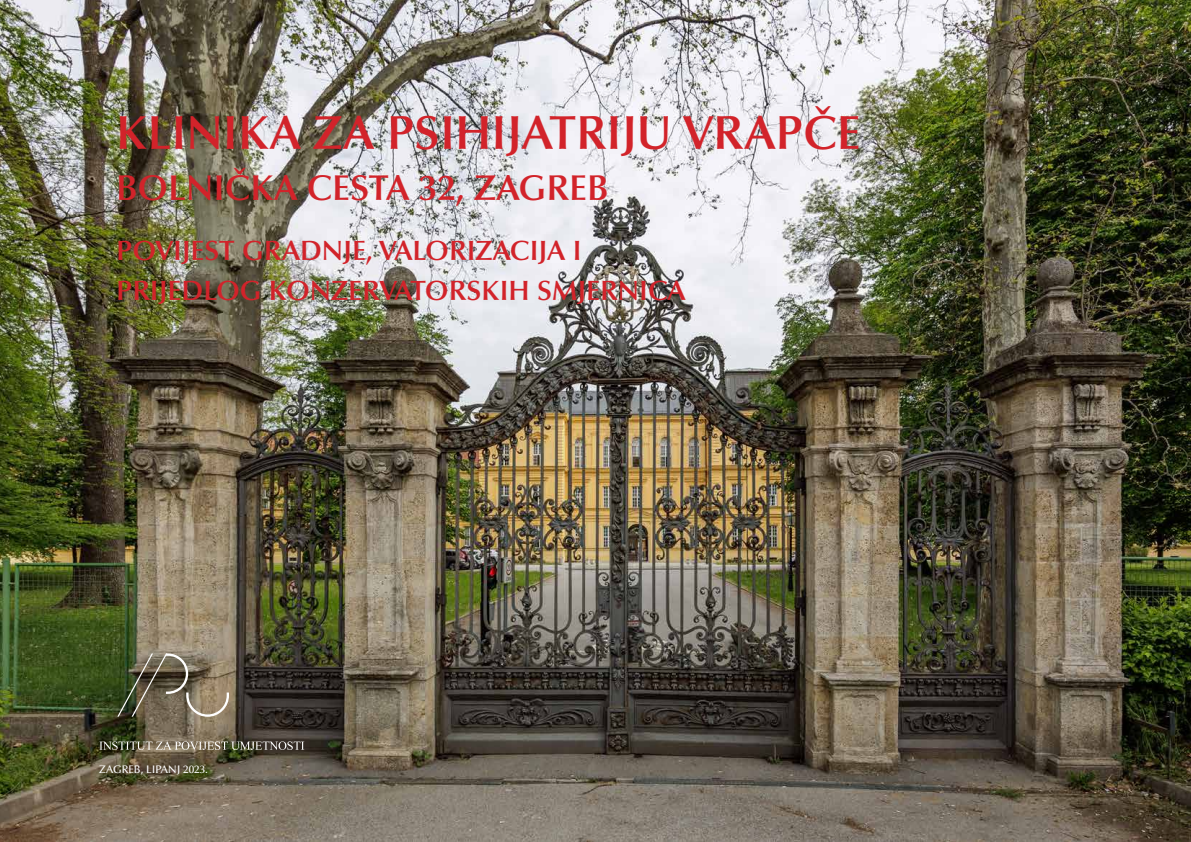
<style>
.page{position:relative;width:1191px;height:842px;background:#fff}
.page>*{position:absolute;margin:0;border:0;box-sizing:border-box;transform-origin:0 0}
.t1{font:600 48px "Optima LT Pro";color:#d2232a}
.t2{font:600 36px "Optima LT Pro";color:#d2232a}
.t3{font:600 28px/40px "Optima LT Pro";color:#d2232a}
.t4{font:500 11px "Optima LT Pro";color:#fff}
</style>
<div class="page">
<img style="left:0;top:0;width:1191px;height:842px">
<svg style="left:99px;top:741px;width:205px;height:9px;background:#7b7666"></svg>
<svg style="left:117px;top:653px;width:113px;height:65px;background:#766e58"></svg>
<h1 class="t1" style="left:116px;top:102px;width:746px">KLINIKA ZA PSIHIJATRIJU VRAPČE</h1>
<p class="t2" style="left:116px;top:165px;width:493px">BOLNIČKA CESTA 32, ZAGREB</p>
<p class="t3" style="left:116px;top:230px;width:571px">POVIJEST GRADNJE, VALORIZACIJA I<br>PRIJEDLOG KONZERVATORSKIH SMJERNICA</p>
<p class="t4" style="left:99px;top:763px;width:110px">ZAGREB, LIPANJ 2023.</p>
</div>
